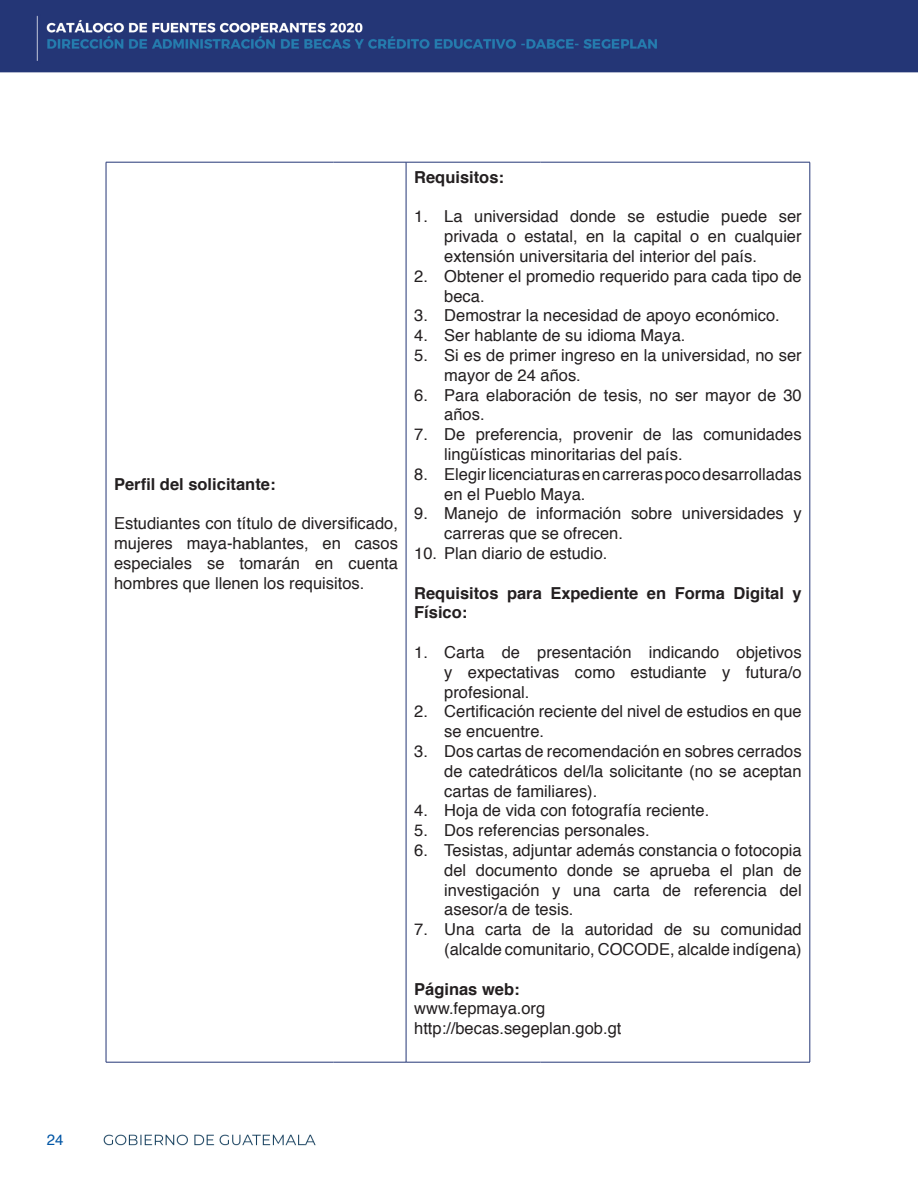
<style>
.page{position:relative;width:918px;height:1188px;background:#fff}
.page>*{position:absolute;margin:0;border:0;box-sizing:border-box;transform-origin:0 0}
.t1{font:16.5px/19.8px "Helvetica";color:#231f20}
.t2{font:700 16.5px/19.8px "Helvetica";color:#231f20}
.t3{font:15px "Helvetica";color:#0155a5}
</style>
<div class="page">
<img style="left:0;top:0;width:918px;height:1146px">
<hr style="left:106px;top:162px;width:228px;height:1px;background:#243676">
<hr style="left:106px;top:162px;width:1px;height:900px;background:#243676">
<hr style="left:334px;top:162px;width:72px;height:1px;background:#243676">
<hr style="left:406px;top:162px;width:135px;height:1px;background:#243676">
<hr style="left:406px;top:162px;width:1px;height:900px;background:#243676">
<hr style="left:541px;top:162px;width:269px;height:1px;background:#243676">
<hr style="left:810px;top:162px;width:1px;height:900px;background:#243676">
<hr style="left:106px;top:1062px;width:228px;height:1px;background:#243676">
<hr style="left:334px;top:1062px;width:72px;height:1px;background:#243676">
<hr style="left:406px;top:1062px;width:135px;height:1px;background:#243676">
<hr style="left:541px;top:1062px;width:269px;height:1px;background:#243676">
<p class="t3" style="left:47px;top:1133px;width:18px">24</p>
<p class="t2" style="left:114px;top:475px;width:163px">Perfil del solicitante:</p>
<p class="t1" style="left:114px;top:515px;width:285px;text-align:justify">Estudiantes con título de diversificado, mujeres maya-hablantes, en casos especiales se tomarán en cuenta hombres que llenen los requisitos.</p>
<p class="t2" style="left:414px;top:168px;width:91px">Requisitos:</p>
<p class="t1" style="left:444px;top:208px;width:359px;text-align:justify;text-indent:-30px">1. La universidad donde se estudie puede ser privada o estatal, en la capital o en cualquier extensión universitaria del interior del país.</p>
<p class="t1" style="left:444px;top:267px;width:359px;text-indent:-30px">2. Obtener el promedio requerido para cada tipo de beca.</p>
<p class="t1" style="left:414px;top:307px;width:367px">3. Demostrar la necesidad de apoyo económico.</p>
<p class="t1" style="left:414px;top:327px;width:273px">4. Ser hablante de su idioma Maya.</p>
<p class="t1" style="left:444px;top:347px;width:359px;text-indent:-30px">5. Si es de primer ingreso en la universidad, no ser mayor de 24 años.</p>
<p class="t1" style="left:444px;top:386px;width:359px;text-indent:-30px">6. Para elaboración de tesis, no ser mayor de 30 años.</p>
<p class="t1" style="left:444px;top:426px;width:359px;text-indent:-30px">7. De preferencia, provenir de las comunidades lingüísticas minoritarias del país.</p>
<p class="t1" style="left:444px;top:465px;width:359px;text-indent:-30px">8. Elegir licenciaturas en carreras poco desarrolladas en el Pueblo Maya.</p>
<p class="t1" style="left:444px;top:505px;width:359px;text-indent:-30px">9. Manejo de información sobre universidades y carreras que se ofrecen.</p>
<p class="t1" style="left:414px;top:545px;width:195px">10. Plan diario de estudio.</p>
<p class="t2" style="left:414px;top:584px;width:389px">Requisitos para Expediente en Forma Digital y<br>Físico:</p>
<p class="t1" style="left:444px;top:644px;width:359px;text-align:justify;text-indent:-30px">1. Carta de presentación indicando objetivos y expectativas como estudiante y futura/o profesional.</p>
<p class="t1" style="left:444px;top:703px;width:359px;text-indent:-30px">2. Certificación reciente del nivel de estudios en que se encuentre.</p>
<p class="t1" style="left:444px;top:743px;width:359px;text-align:justify;text-indent:-30px">3. Dos cartas de recomendación en sobres cerrados de catedráticos del/la solicitante (no se aceptan cartas de familiares).</p>
<p class="t1" style="left:414px;top:802px;width:297px">4. Hoja de vida con fotografía reciente.</p>
<p class="t1" style="left:414px;top:822px;width:237px">5. Dos referencias personales.</p>
<p class="t1" style="left:444px;top:842px;width:359px;text-align:justify;text-indent:-30px">6. Tesistas, adjuntar además constancia o fotocopia del documento donde se aprueba el plan de investigación y una carta de referencia del asesor/a de tesis.</p>
<p class="t1" style="left:414px;top:921px;width:389px;text-align:right">7. Una carta de la autoridad de su comunidad (alcalde comunitario, COCODE, alcalde indígena)</p>
<p class="t2" style="left:414px;top:980px;width:107px">Páginas web:</p>
<p class="t1" style="left:414px;top:1000px;width:209px">www.fepmaya.org http://becas.segeplan.gob.gt</p>
</div>
